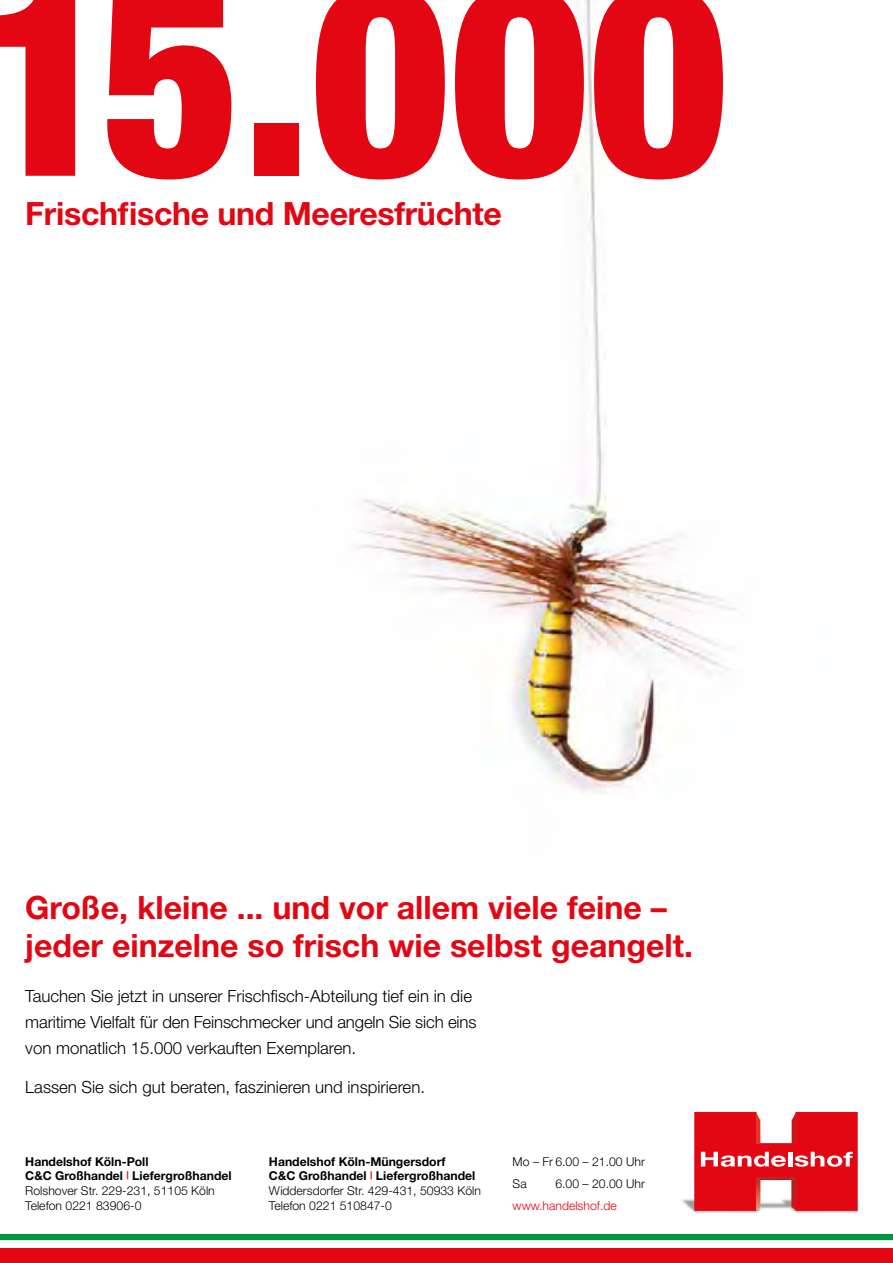
<style>
.page{position:relative;width:893px;height:1263px;background:#fff}
.page>*{position:absolute;margin:0;border:0;box-sizing:border-box;transform-origin:0 0}
.t1{font:900 condensed 267.6px "Helvetica Neue";color:#e30613}
.t2{font:700 32.1px/38.5px "Helvetica Neue";color:#e30613}
.t3{font:300 16.8px/26px "Helvetica Neue";color:#000}
.t4{font:700 12.3px/14.7px "Helvetica Neue";color:#000}
.t5{font:300 12.3px/21.8px "Helvetica Neue";color:#000}
.t6{font:300 12.3px "Helvetica Neue";color:#e30613}
.s1{font-size:10.65px;color:#e30613}
.s2{font-weight:300}
</style>
<div class="page">
<img style="left:357px;top:0;width:378px;height:795px">
<div style="left:0;top:1234px;width:893px;height:6px;background:#009641"></div>
<div style="left:0;top:1248px;width:893px;height:15px;background:#e30613"></div>
<img style="left:682px;top:1196px;width:74px;height:17px">
<img style="left:756px;top:1196px;width:103px;height:17px">
<svg style="left:695px;top:1112px;width:162px;height:98px"></svg>
<h1 class="t1" style="left:-23px;top:-84px;width:753px">15.000</h1>
<h2 class="t2" style="left:25px;top:194px;width:478px">Frischfische und Meeresfrüchte</h2>
<h2 class="t2" style="left:25px;top:887px;width:669px">Große, kleine ... und vor allem viele feine – jeder einzelne so frisch wie selbst geangelt.</h2>
<h3 class="t3" style="left:25px;top:983px;width:453px">Tauchen Sie jetzt in unserer Frischfisch-Abteilung tief ein in die maritime Vielfalt für den Feinschmecker und angeln Sie sich eins von monatlich 15.000 verkauften Exemplaren.</h3>
<h3 class="t3" style="left:25px;top:1073px;width:401px">Lassen Sie sich gut beraten, faszinieren und inspirieren.</h3>
<p class="t4" style="left:25px;top:1153px;width:208px">Handelshof Köln-Poll<br>C&amp;C Großhandel <span class="s1">|</span> Liefergroßhandel<br><span class="s2">Rolshover Str. 229-231, 51105 Köln<br>Telefon 0221 83906-0</span></p>
<p class="t4" style="left:269px;top:1153px;width:214px">Handelshof Köln-Müngersdorf<br>C&amp;C Großhandel <span class="s1">|</span> Liefergroßhandel<br><span class="s2">Widdersdorfer Str. 429-431, 50933 Köln<br>Telefon 0221 510847-0</span></p>
<p class="t5" style="left:513px;top:1151px;width:134px">Mo – Fr 6.00 – 21.00 Uhr<br>Sa</p>
<p class="t5" style="left:555px;top:1172px;width:91px">6.00 – 20.00 Uhr</p>
<p class="t6" style="left:513px;top:1198px;width:106px">www.handelshof.de</p>
</div>
